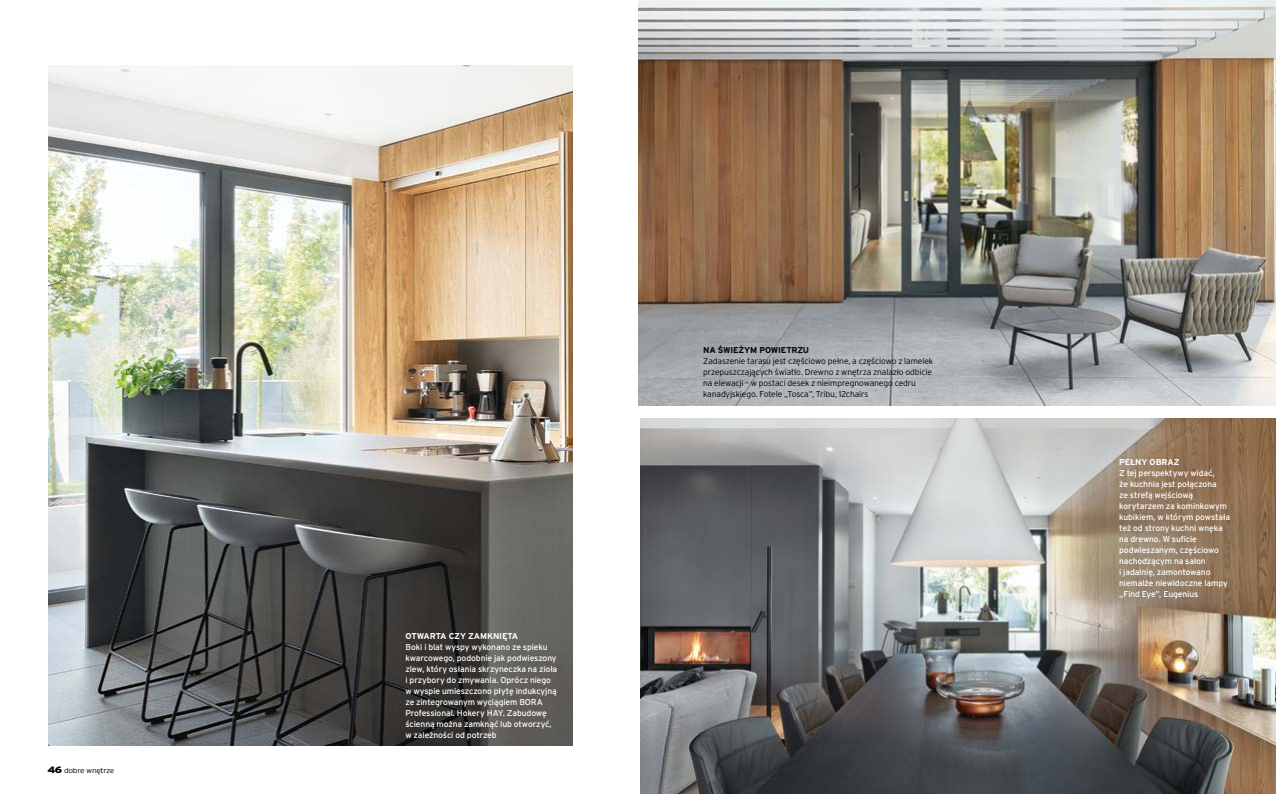
<style>
.page{position:relative;width:1276px;height:794px;background:#fff}
.page>*{position:absolute;margin:0;border:0;box-sizing:border-box;transform-origin:0 0}
.t1{font:8.5px/11px "Interstate CE";letter-spacing:-.015em;color:#fff}
.t2{font:300 8.5px/11px "Interstate CE";letter-spacing:-.015em;color:#000}
.t3{font:700 8.5px "Interstate CE";letter-spacing:-.015em;color:#fff}
.t4{font:700 8.5px "Interstate CE";letter-spacing:-.02em;color:#000}
.t5{font:300 7.3px "Interstate CE";letter-spacing:-.04em;color:#000;scale:1.15 1}
.s1{font-weight:900;font-size:9.2px}
</style>
<div class="page">
<img style="left:638px;top:0;width:638px;height:405px">
<img style="left:49px;top:65px;width:524px;height:681px">
<img style="left:641px;top:418px;width:635px;height:376px">
<p class="t5" style="left:47px;top:766px;width:60px"><span class="s1">46</span> dobre wnętrze</p>
<p class="t3" style="left:405px;top:630px;width:114px">OTWARTA CZY ZAMKNIĘTA</p>
<p class="t1" style="left:405px;top:641px;width:153px">Boki i blat wyspy wykonano ze spieku kwarcowego, podobnie jak podwieszony zlew, który osłania skrzyneczka na zioła i przybory do zmywania. Oprócz niego w wyspie umieszczono płytę indukcyjną ze zintegrowanym wyciągiem BORA Professional. Hokery HAY. Zabudowę ścienną można zamknąć lub otworzyć, w zależności od potrzeb</p>
<p class="t4" style="left:703px;top:344px;width:108px">NA ŚWIEŻYM POWIETRZU</p>
<p class="t2" style="left:703px;top:355px;width:231px">Zadaszenie tarasu jest częściowo pełne, a częściowo z lamelek przepuszczających światło. Drewno z wnętrza znalazło odbicie na elewacji – w postaci desek z nieimpregnowanego cedru kanadyjskiego. Fotele „Tosca”, Tribu, 12chairs</p>
<p class="t3" style="left:1119px;top:456px;width:62px">PEŁNY OBRAZ</p>
<p class="t1" style="left:1119px;top:467px;width:112px">Z tej perspektywy widać,<br>że kuchnia jest połączona<br>ze strefą wejściową korytarzem za kominkowym kubikiem, w którym powstała też od strony kuchni wnęka na drewno. W suficie podwieszanym, częściowo nachodzącym na salon<br>i jadalnię, zamontowano niemalże niewidoczne lampy „Find Eye”, Eugenius</p>
</div>
